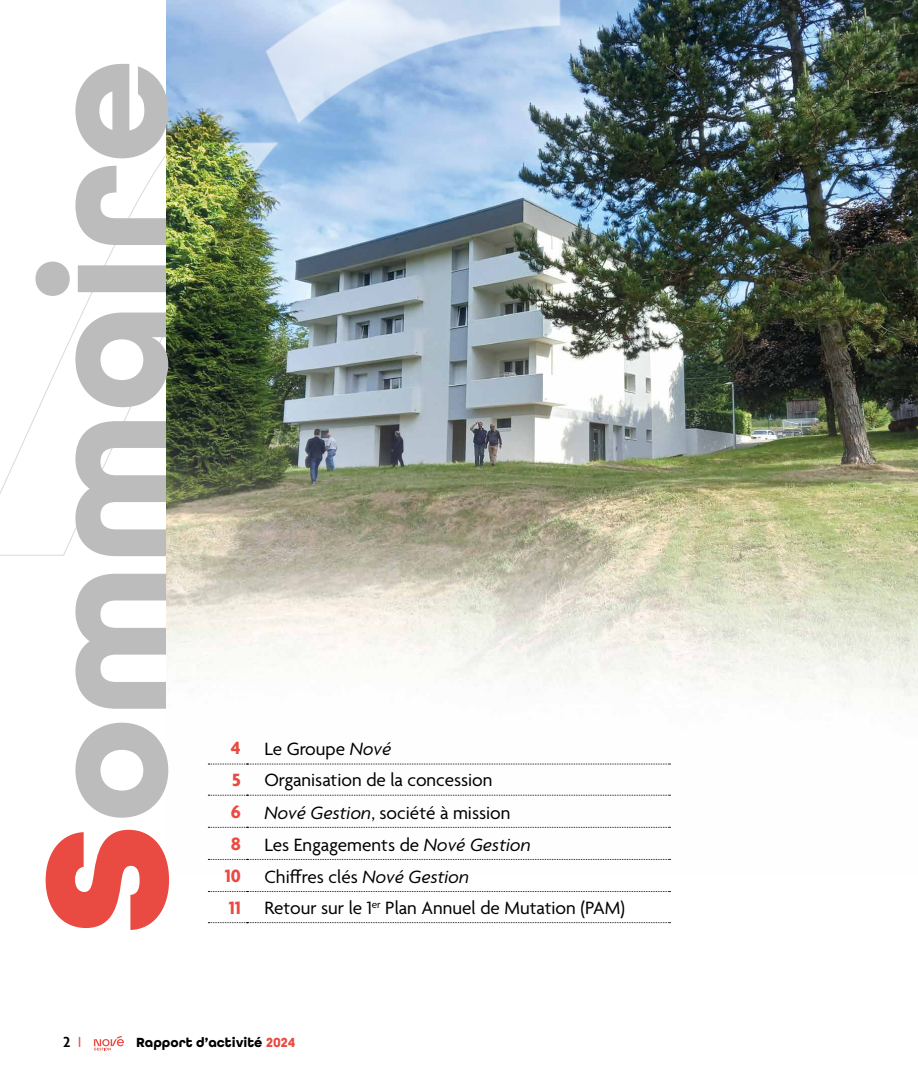
<style>
.page{position:relative;width:918px;height:1092px;background:#fff}
.page>*{position:absolute;margin:0;border:0;box-sizing:border-box;transform-origin:0 0}
.t1{font:700 237.3px "All Round Gothic";color:#e94a41}
.t2{font:700 178.5px "All Round Gothic";color:#bcbcbc}
.t3{font:19.25px "Agenda";color:#000}
.t4{font:600 15.75px "Agenda";color:#000}
.t5{font:700 14px "All Round Gothic";color:#000}
.s1{font-weight:700;color:#e94a41}
.s2{font-style:italic}
.s3{font-weight:400;color:#e94a41}
.s4{color:#e94a41}
</style>
<div class="page">
<img style="left:166px;top:0;width:752px;height:705px">
<svg style="left:208px;top:763px;width:462px;height:1px"></svg>
<svg style="left:208px;top:794px;width:462px;height:1px"></svg>
<svg style="left:208px;top:826px;width:462px;height:1px"></svg>
<svg style="left:208px;top:859px;width:462px;height:1px"></svg>
<svg style="left:208px;top:891px;width:462px;height:1px"></svg>
<svg style="left:208px;top:922px;width:462px;height:1px"></svg>
<img style="left:0;top:142px;width:280px;height:414px">
<svg style="left:265px;top:0;width:296px;height:125px"></svg>
<div style="left:96px;top:332px;width:58px;height:58px;background:#fff;border-radius:50%"></div>
<svg style="left:94px;top:1036px;width:30px;height:14px"></svg>
<h2 class="t2" style="left:0;top:822px;width:765px;rotate:-90deg">ommaire</h2>
<h1 class="t1" style="left:-54px;top:936px;width:115px;rotate:-90deg">s</h1>
<p class="t3" style="left:231px;top:738px;width:162px"><span class="s1">4</span> Le Groupe <span class="s2">Nové</span></p>
<p class="t3" style="left:232px;top:770px;width:262px"><span class="s1">5</span> Organisation de la concession</p>
<p class="t3" style="left:231px;top:802px;width:281px"><span class="s1">6</span> <span class="s2">Nové Gestion</span>, société à mission</p>
<p class="t3" style="left:231px;top:834px;width:302px"><span class="s1">8</span> Les Engagements de <span class="s2">Nové Gestion</span></p>
<p class="t3" style="left:225px;top:866px;width:246px"><span class="s1">10</span> Chiffres clés <span class="s2">Nové Gestion</span></p>
<p class="t3" style="left:229px;top:897px;width:398px"><span class="s1">11</span> Retour sur le 1<sup>er</sup> Plan Annuel de Mutation (PAM)</p>
<p class="t4" style="left:63px;top:1033px;width:20px">2 <span class="s3">I</span></p>
<p class="t5" style="left:136px;top:1034px;width:161px">Rapport d’activité <span class="s4">2024</span></p>
</div>
